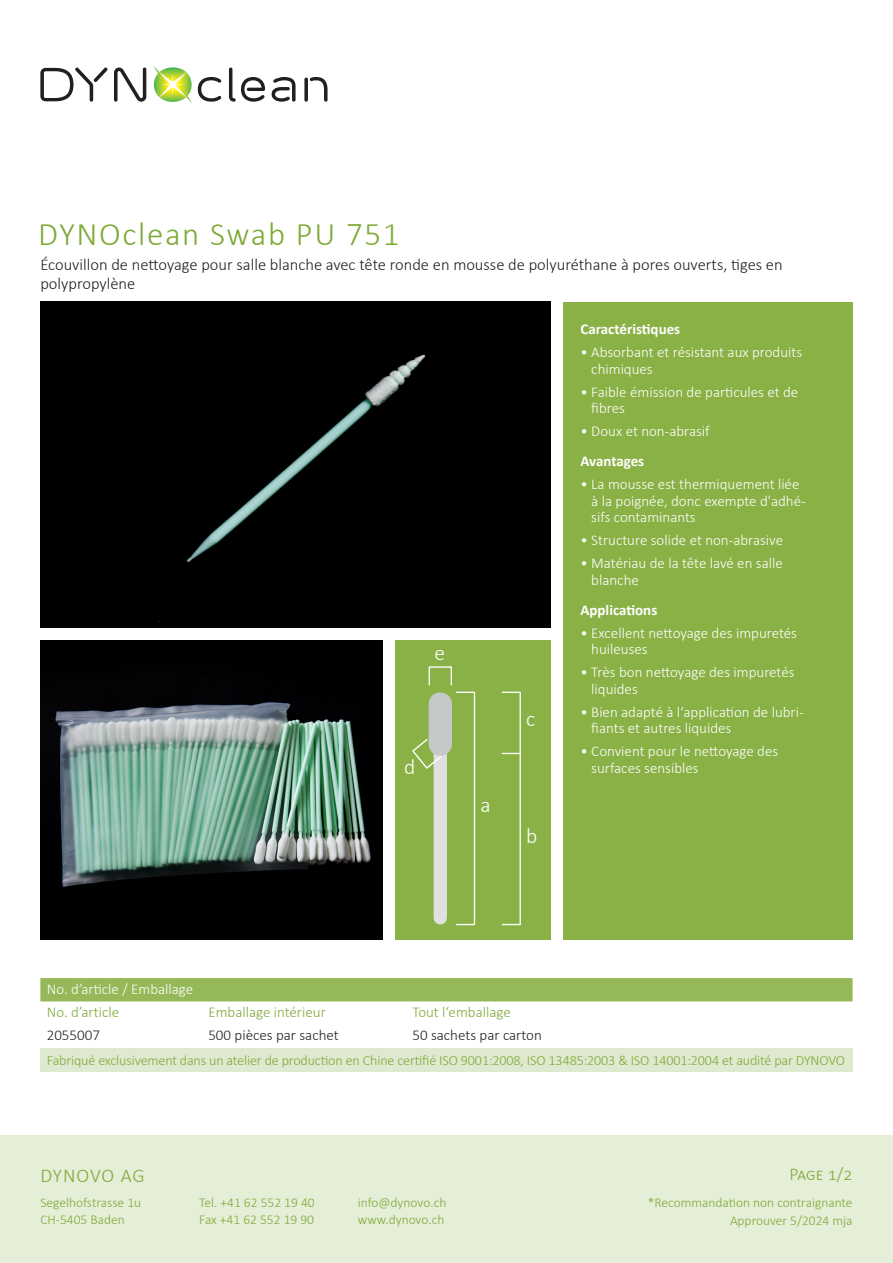
<style>
.page{position:relative;width:893px;height:1263px;background:#fff}
.page>*{position:absolute;margin:0;border:0;box-sizing:border-box;transform-origin:0 0}
.t1{font:300 33px "Calibri";letter-spacing:.05em;color:#7eaa37}
.t2{font:300 21.6px "Calibri";color:#fff}
.t3{font:300 19.5px "Calibri";letter-spacing:.045em;color:#7eaa37}
.t4{font:300 18px "Calibri";color:#7eaa37}
.t5{font:300 16.5px/19.8px "Calibri";color:#231f20}
.t6{font:300 15px/16.5px "Calibri";color:#fff}
.t7{font:300 15px "Calibri";color:#7eaa37}
.t8{font:300 15px "Calibri";color:#231f20}
.t9{font:700 15px "Calibri";color:#fff}
.t10{font:300 14.1px "Calibri";letter-spacing:-.01em;color:#7eaa37}
.t11{font:300 13.5px/17px "Calibri";color:#7eaa37}
</style>
<div class="page">
<div style="left:563px;top:302px;width:290px;height:638px;background:#89b145"></div>
<div style="left:0;top:1135px;width:893px;height:128px;background:#e5eed7"></div>
<svg style="left:40px;top:67px;width:68px;height:35px"></svg>
<svg style="left:114px;top:68px;width:32px;height:34px"></svg>
<svg style="left:229px;top:68px;width:36px;height:34px"></svg>
<svg style="left:272px;top:77px;width:24px;height:25px"></svg>
<svg style="left:304px;top:77px;width:24px;height:25px"></svg>
<svg style="left:153px;top:66px;width:68px;height:37px"></svg>
<div style="left:40px;top:302px;width:511px;height:325px;background:#000"></div>
<img style="left:40px;top:640px;width:342px;height:300px">
<div style="left:395px;top:640px;width:156px;height:300px;background:#89b145"></div>
<div style="left:434px;top:731px;width:13px;height:187px;background:#dfe0df"></div>
<div style="left:429px;top:704px;width:23px;height:40px;background:#c5c8c8"></div>
<div style="left:429px;top:666px;width:23px;height:20px;border:1px solid #fff"></div>
<svg style="left:412px;top:738px;width:31px;height:32px"></svg>
<div style="left:456px;top:692px;width:19px;height:233px;border:1px solid #fff"></div>
<div style="left:502px;top:753px;width:19px;height:172px;border:1px solid #fff"></div>
<svg style="left:501px;top:691px;width:20px;height:64px"></svg>
<div style="left:40px;top:978px;width:813px;height:23px;background:#95b858"></div>
<div style="left:40px;top:1048px;width:813px;height:23px;background:#dfe9cf"></div>
<p class="t1" style="left:38px;top:213px;width:363px">DYNOclean Swab PU 751</p>
<p class="t5" style="left:40px;top:254px;width:744px">Écouvillon de nettoyage pour salle blanche avec tête ronde en mousse de polyuréthane à pores ouverts, tiges en polypropylène</p>
<p class="t2" style="left:434px;top:640px;width:12px">e</p>
<p class="t2" style="left:404px;top:754px;width:13px">d</p>
<p class="t2" style="left:480px;top:791px;width:12px">a</p>
<p class="t2" style="left:526px;top:706px;width:11px">c</p>
<p class="t2" style="left:526px;top:822px;width:13px">b</p>
<p class="t9" style="left:580px;top:319px;width:101px">Caractéristiques</p>
<p class="t6" style="left:591px;top:344px;width:212px;text-indent:-11px">• Absorbant et résistant aux produits chimiques</p>
<p class="t6" style="left:591px;top:383px;width:208px;text-indent:-11px">• Faible émission de particules et de fibres</p>
<p class="t6" style="left:580px;top:423px;width:131px">• Doux et non-abrasif</p>
<p class="t9" style="left:580px;top:451px;width:65px">Avantages</p>
<p class="t6" style="left:591px;top:476px;width:216px;text-indent:-11px">• La mousse est thermiquement liée à la poignée, donc exempte d'adhé&shy;sifs contaminants</p>
<p class="t6" style="left:580px;top:532px;width:204px">• Structure solide et non-abrasive</p>
<p class="t6" style="left:591px;top:555px;width:193px;text-indent:-11px">• Matériau de la tête lavé en salle blanche</p>
<p class="t9" style="left:580px;top:599px;width:78px">Applications</p>
<p class="t6" style="left:591px;top:624px;width:207px;text-indent:-11px">• Excellent nettoyage des impuretés huileuses</p>
<p class="t6" style="left:591px;top:664px;width:205px;text-indent:-11px">• Très bon nettoyage des impuretés liquides</p>
<p class="t6" style="left:591px;top:703px;width:214px;text-indent:-11px">• Bien adapté à l‘application de lubri&shy;fiants et autres liquides</p>
<p class="t6" style="left:591px;top:743px;width:189px;text-indent:-11px">• Convient pour le nettoyage des surfaces sensibles</p>
<p class="t6" style="left:47px;top:980px;width:148px">No. d’article / Emballage</p>
<p class="t7" style="left:47px;top:1003px;width:74px">No. d’article</p>
<p class="t7" style="left:208px;top:1003px;width:119px">Emballage intérieur</p>
<p class="t7" style="left:412px;top:1003px;width:100px">Tout l‘emballage</p>
<p class="t8" style="left:47px;top:1026px;width:55px">2055007</p>
<p class="t8" style="left:208px;top:1026px;width:132px">500 pièces par sachet</p>
<p class="t8" style="left:412px;top:1026px;width:131px">50 sachets par carton</p>
<p class="t10" style="left:47px;top:1052px;width:800px">Fabriqué exclusivement dans un atelier de production en Chine certifié ISO 9001:2008, ISO 13485:2003 &amp; ISO 14001:2004 et audité par DYNOVO</p>
<p class="t3" style="left:40px;top:1163px;width:106px">DYNOVO AG</p>
<p class="t11" style="left:40px;top:1194px;width:102px">Segelhofstrasse 1u<br>CH-5405 Baden</p>
<p class="t11" style="left:199px;top:1194px;width:117px">Tel. +41 62 552 19 40<br>Fax +41 62 552 19 90</p>
<p class="t11" style="left:358px;top:1194px;width:90px">info@dynovo.ch www.dynovo.ch</p>
<p class="t4" style="left:789px;top:1163px;width:65px">Page 1/2</p>
<p class="t11" style="left:730px;top:1211px;width:124px">Approuver 5/2024 mja</p>
<p class="t11" style="left:648px;top:1194px;width:206px">*Recommandation non contraignante</p>
</div>
